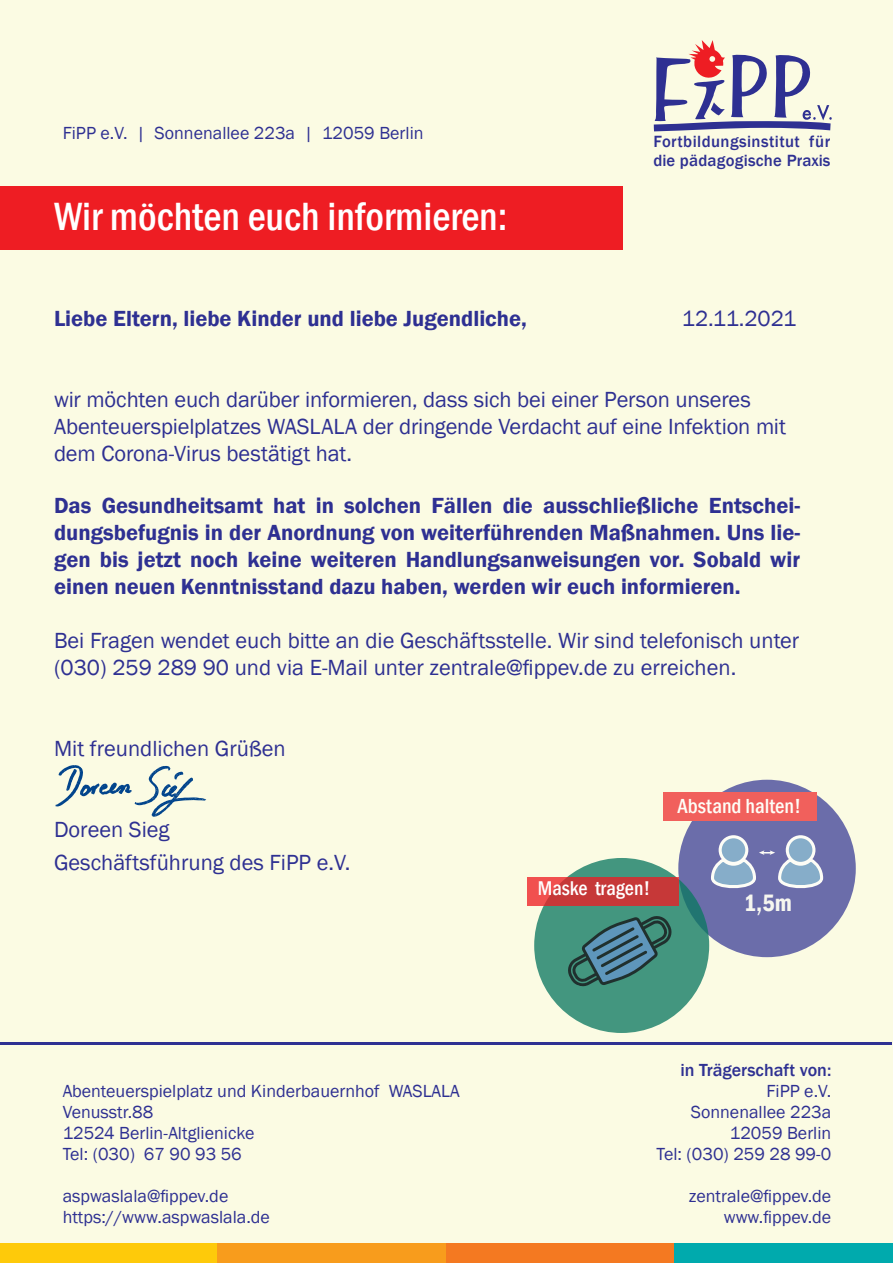
<style>
.page{position:relative;width:893px;height:1263px;background:#fbfbe3}
.page>*{position:absolute;margin:0;border:0;box-sizing:border-box;transform-origin:0 0}
.t1{font:500 condensed 40.5px "Franklin Gothic";color:#fff}
.t2{font:600 condensed 24.45px "Franklin Gothic";color:#f4f5f5}
.t3{font:22.5px/27px "Franklin Gothic";color:#2e3092}
.t4{font:600 22.5px/27px "Franklin Gothic";color:#2e3092;text-align:justify}
.t5{font:500 condensed 20.85px "Franklin Gothic";color:#fff}
.t6{font:500 condensed 20.4px "Franklin Gothic";color:#fff}
.t7{font:18px/21px "Franklin Gothic";color:#2e3092}
.t8{font:500 18px "Franklin Gothic";color:#2e3092}
.t9{font:500 16.65px/19px "Franklin Gothic";letter-spacing:.025em;color:#2e3092}
</style>
<div class="page">
<div style="left:0;top:186px;width:623px;height:64px;background:#ee1d23"></div>
<hr style="left:1px;top:1041px;width:891px;height:3px;background:#2e3092">
<svg style="left:654px;top:40px;width:178px;height:91px"></svg>
<div style="left:0;top:1244px;width:218px;height:19px;background:#feca0a"></div>
<div style="left:218px;top:1244px;width:228px;height:19px;background:#f89c1c"></div>
<div style="left:446px;top:1244px;width:228px;height:19px;background:#f47921"></div>
<div style="left:675px;top:1244px;width:218px;height:19px;background:#00aaad"></div>
<div style="left:678px;top:780px;width:178px;height:177px;background:#6b6daa;border-radius:50%"></div>
<div style="left:663px;top:792px;width:153px;height:29px;background:#f1605c"></div>
<svg style="left:720px;top:837px;width:27px;height:26px"></svg>
<div style="left:719px;top:835px;width:29px;height:30px;border:3px solid #fff;border-radius:50%"></div>
<svg style="left:787px;top:837px;width:27px;height:26px"></svg>
<div style="left:786px;top:835px;width:29px;height:30px;border:3px solid #fff;border-radius:50%"></div>
<svg style="left:711px;top:850px;width:113px;height:39px"></svg>
<div style="left:534px;top:858px;width:175px;height:175px;background:#43967f;border-radius:50%"></div>
<svg style="left:566px;top:914px;width:107px;height:73px;background:#427e7c"></svg>
<svg style="left:527px;top:877px;width:151px;height:28px;background:#cd3c3c"></svg>
<svg style="left:55px;top:765px;width:151px;height:52px"></svg>
<p class="t7" style="left:63px;top:123px;width:362px">FiPP e.V. | Sonnenallee 223a | 12059 Berlin</p>
<h1 class="t1" style="left:54px;top:190px;width:455px">Wir möchten euch informieren:</h1>
<p class="t9" style="left:653px;top:132px;width:178px">Fortbildungsinstitut für die pädagogische Praxis</p>
<p class="t4" style="left:54px;top:305px;width:474px">Liebe Eltern, liebe Kinder und liebe Jugendliche,</p>
<p class="t3" style="left:682px;top:306px;width:116px">12.11.2021</p>
<p class="t3" style="left:54px;top:387px;width:733px">wir möchten euch darüber informieren, dass sich bei einer Person unseres<br>Abenteuerspielplatzes WASLALA der dringende Verdacht auf eine Infektion mit dem Corona-Virus bestätigt hat.</p>
<p class="t4" style="left:54px;top:493px;width:748px">Das Gesundheitsamt hat in solchen Fällen die ausschließliche Entschei&shy;dungsbefugnis in der Anordnung von weiterführenden Maßnahmen. Uns lie&shy;gen bis jetzt noch keine weiteren Handlungsanweisungen vor. Sobald wir einen neuen Kenntnisstand dazu haben, werden wir euch informieren.</p>
<p class="t3" style="left:54px;top:628px;width:747px">Bei Fragen wendet euch bitte an die Geschäftsstelle. Wir sind telefonisch unter (030) 259 289 90 und via E-Mail unter zentrale@fippev.de zu erreichen.</p>
<p class="t3" style="left:54px;top:736px;width:233px">Mit freundlichen Grüßen</p>
<p class="t3" style="left:54px;top:814px;width:298px;line-height:32.4px">Doreen Sieg<br>Geschäftsführung des FiPP e.V.</p>
<p class="t7" style="left:63px;top:1080px;width:398px">Abenteuerspielplatz und Kinderbauernhof WASLALA<br>Venusstr.88<br>12524 Berlin-Altglienicke<br>Tel: (030) 67 90 93 56</p>
<p class="t7" style="left:63px;top:1186px;width:209px">aspwaslala@fippev.de https://www.aspwaslala.de</p>
<p class="t6" style="left:538px;top:875px;width:114px">Maske tragen!</p>
<p class="t5" style="left:677px;top:793px;width:125px">Abstand halten!</p>
<p class="t2" style="left:744px;top:886px;width:50px">1,5m</p>
<p class="t8" style="left:680px;top:1058px;width:152px">in Trägerschaft von:</p>
<p class="t7" style="left:657px;top:1081px;width:176px;text-align:right">FiPP e.V.<br>Sonnenallee 223a<br>12059 Berlin<br>Tel: (030) 259 28 99-0</p>
<p class="t7" style="left:689px;top:1186px;width:144px;text-align:right">zentrale@fippev.de www.fippev.de</p>
</div>
